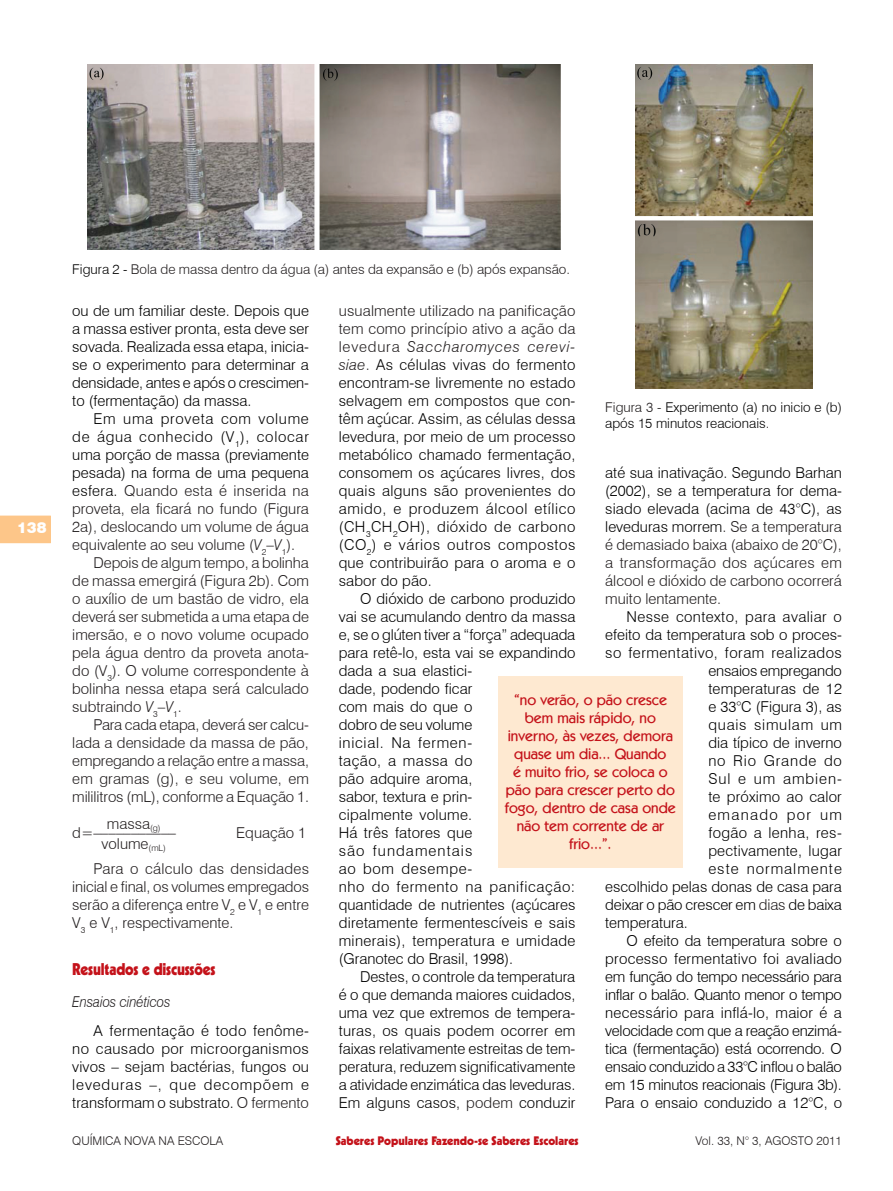
<style>
.page{position:relative;width:893px;height:1191px;background:#fff}
.page>*{position:absolute;margin:0;border:0;box-sizing:border-box;transform-origin:0 0}
.Seção{font:900 16.5px "Kabel";letter-spacing:-.01em;color:#c4121a;scale:.9 1}
.t1{font:300 15px/18px "Swiss 721 BT";color:#000;text-align:justify}
.t2{font:300 15px/18px "Swiss 721 BT";color:#231f20;text-align:justify}
.Olho{font:500 15px/18px "Kabel IT Cby BT";color:#c4121a;text-align:center}
.t3{font:300 15px "Swiss 721 BT";letter-spacing:.035em;color:#000}
.t4{font:300 15px "Swiss 721 BT";letter-spacing:.025em;color:#000}
.Sub_sub_seção{font:italic 300 15px "Swiss 721 BT";letter-spacing:-.01em;color:#231f20;scale:.9 1}
.t5{font:300 15px "Swiss 721 BT";letter-spacing:.02em;color:#000}
.t6{font:300 15px "Swiss 721 BT";letter-spacing:.065em;color:#000}
.t7{font:300 15px "Swiss 721 BT";letter-spacing:.05em;color:#000}
.t8{font:300 15px "Swiss 721 BT";letter-spacing:.055em;color:#000}
.t9{font:300 15px "Swiss 721 BT";letter-spacing:.06em;color:#000}
.t10{font:300 15px "Swiss 721 BT";letter-spacing:.085em;color:#000}
.t11{font:900 15px "Swiss 721 BT";color:#fff}
.Figura{font:300 13.5px "Swiss 721 BT";color:#231f20}
.Figura-2{font:300 13.5px/16.2px "Swiss 721 BT";color:#000}
.t12{font:900 12px "Kabel";color:#c4121a}
.t13{font:300 12px "Swiss 721 BT";color:#231f20}
.s1{color:#000}
.s2{color:#231f20}
.s3{font-style:italic;color:#231f20}
.s4{font-style:italic}
</style>
<div class="page">
<svg style="left:0;top:515px;width:51px;height:28px"></svg>
<img style="left:87px;top:64px;width:473px;height:186px">
<img style="left:635px;top:64px;width:177px;height:325px">
<div style="left:498px;top:676px;width:185px;height:191px;background:#fee9d1"></div>
<p class="t11" style="left:17px;top:518px;width:31px">138</p>
<p class="Figura" style="left:72px;top:261px;width:499px"><span class="s1">Figura 2 -</span> Bola de massa dentro da água (a) antes da expansão e (b) após expansão.</p>
<p class="t1" style="left:72px;top:301px;width:238px">ou de um familiar deste. Depois que a massa estiver pronta, esta deve ser sovada. Realizada essa etapa, inicia&shy;se o experimento para determinar a densidade, antes e após o crescimen&shy;to (fermentação) da massa.</p>
<p class="t1" style="left:72px;top:409px;width:238px;text-indent:21px">Em uma proveta com volume de água conhecido (V<sub>1</sub>), colocar uma porção de massa (previamente pesada) na forma de uma pequena esfera. <span class="s2">Quando esta é inserida na proveta, ela ficará no fundo (Figura 2a), deslocando um volume de água equivalente ao seu volume (</span><span class="s3">V</span><sub>2</sub><span class="s2">–</span><span class="s3">V</span><sub>1</sub><span class="s2">).</span></p>
<p class="t2" style="left:72px;top:553px;width:238px;text-indent:21px">Depois de algum tempo, a bolinha de massa emergirá (Figura 2b). Com o auxílio de um bastão de vidro, ela deverá ser submetida a uma etapa de imersão, e o novo volume ocupado pela água dentro da proveta anota&shy;do (V<sub>3</sub>). O volume correspondente à bolinha nessa etapa será calculado subtraindo <span class="s4">V</span><sub>3</sub>–<span class="s4">V</span><sub>1</sub>.</p>
<p class="t2" style="left:72px;top:715px;width:238px;text-indent:21px">Para cada etapa, deverá ser calcu&shy;lada a densidade da massa de pão, empregando a relação entre a massa, em gramas (g), e seu volume, em mililitros (mL), conforme a Equação 1.</p>
<p class="t2" style="left:107px;top:814px;width:55px">massa<sub>(g)</sub></p>
<p class="t2" style="left:72px;top:823px;width:105px">d=–––––––––––</p>
<p class="t2" style="left:236px;top:823px;width:72px">Equação 1</p>
<p class="t2" style="left:102px;top:834px;width:66px">volume<sub>(mL)</sub></p>
<p class="t2" style="left:72px;top:859px;width:238px;text-indent:21px">Para o cálculo das densidades inicial e final, os volumes empregados serão a diferença entre V<sub>2</sub> e V<sub>1</sub> e entre V<sub>3</sub> e V<sub>1</sub>, respectivamente.</p>
<p class="Seção" style="left:72px;top:958px;width:160px">Resultados e discussões</p>
<p class="Sub_sub_seção" style="left:72px;top:992px;width:111px">Ensaios cinéticos</p>
<p class="t1" style="left:72px;top:1021px;width:238px;text-indent:21px">A fermentação é todo fenôme&shy;no causado por microorganismos vivos – sejam bactérias, fungos ou leveduras –, que decompõem e transformam o substrato. <span class="s2">O fermento</span></p>
<p class="t1" style="left:339px;top:301px;width:238px"><span class="s2">usualmente utilizado na panificação tem como princípio ativo a ação da levedura</span> <span class="s3">Saccharomyces cerevi&shy;siae</span><span class="s2">.</span> As células vivas do fermento encontram-se livremente no estado selvagem em compostos que con&shy;têm açúcar. Assim, as células dessa levedura, por meio de um processo metabólico chamado fermentação, consomem os açúcares livres, dos quais alguns são provenientes do amido, e produzem álcool etílico (CH<sub>3</sub>CH<sub>2</sub>OH), dióxido de carbono (CO<sub>2</sub>) e vários outros compostos que contribuirão para o aroma e o sabor do pão.</p>
<p class="t1" style="left:339px;top:589px;width:238px;text-align:left;text-indent:21px">O dióxido de carbono produzido vai se acumulando dentro da massa e, se o glúten tiver a “força” adequada para retê-lo, esta vai se expandindo dada a sua elastici-<br>dade, podendo ficar<br>com mais do que o<br>dobro de seu volume<br>inicial. Na fermen-<br>tação, a massa do<br>pão adquire aroma,<br>sabor, textura e prin-<br>cipalmente volume.<br>Há três fatores que<br>são fundamentais<br>ao bom desempe-<br>nho do fermento na panificação: quantidade de nutrientes (açúcares diretamente fermentescíveis e sais minerais), temperatura e umidade (Granotec do Brasil, 1998).</p>
<p class="t1" style="left:339px;top:967px;width:238px;text-indent:21px">Destes, o controle da temperatura é o que demanda maiores cuidados, uma vez que extremos de tempera&shy;turas, os quais podem ocorrer em faixas relativamente estreitas de tem&shy;peratura, reduzem significativamente a atividade enzimática das leveduras.<br>Em alguns casos, <span class="s2">podem</span> conduzir</p>
<p class="Figura-2" style="left:605px;top:399px;width:238px"><span class="s2">Figura 3 -</span> Experimento (a) no inicio e (b) após 15 minutos reacionais<span class="s2">.</span></p>
<p class="t2" style="left:605px;top:463px;width:238px"><span class="s1">até sua inativação. Segundo Barhan (2002), se a temperatura for dema&shy;siado elevada (acima de 43°C), as leveduras morrem</span>. Se a temperatura é demasiado baixa (abaixo de 20°C), a transformação dos açúcares em álcool e dióxido de carbono ocorrerá muito lentamente.</p>
<p class="t4" style="left:626px;top:607px;width:217px">Nesse contexto, para avaliar o</p>
<p class="t1" style="left:605px;top:625px;width:238px">efeito da temperatura sob o proces-</p>
<p class="t3" style="left:605px;top:643px;width:238px">so fermentativo, foram realizados</p>
<p class="t1" style="left:708px;top:661px;width:135px">ensaios empregando</p>
<p class="t1" style="left:708px;top:679px;width:135px">temperaturas de 12</p>
<p class="t1" style="left:708px;top:697px;width:135px">e 33°C (Figura 3), as</p>
<p class="t7" style="left:708px;top:715px;width:135px">quais simulam um</p>
<p class="t1" style="left:708px;top:733px;width:135px">dia típico de inverno</p>
<p class="t8" style="left:708px;top:751px;width:135px">no Rio Grande do</p>
<p class="t9" style="left:708px;top:769px;width:135px">Sul e um ambien-</p>
<p class="t1" style="left:708px;top:787px;width:135px">te próximo ao calor</p>
<p class="t10" style="left:708px;top:805px;width:135px">emanado por um</p>
<p class="t5" style="left:708px;top:823px;width:135px">fogão a lenha, res-</p>
<p class="t1" style="left:708px;top:841px;width:135px">pectivamente, lugar</p>
<p class="t6" style="left:708px;top:859px;width:135px">este normalmente</p>
<p class="t1" style="left:605px;top:877px;width:238px">escolhido pelas donas de casa para</p>
<p class="t1" style="left:605px;top:895px;width:238px">deixar o pão crescer em <span class="s2">dias</span> de baixa</p>
<p class="t1" style="left:605px;top:913px;width:84px">temperatura.</p>
<p class="t1" style="left:605px;top:931px;width:238px;text-indent:21px">O efeito da temperatura sobre o processo fermentativo foi avaliado em função do tempo necessário para inflar o balão. Quanto menor o tempo necessário para inflá-lo, maior é a velocidade com que a reação enzimá&shy;tica (fermentação) está ocorrendo. O ensaio conduzido a 33°C inflou o balão em 15 minutos reacionais (Figura 3b).<br>Para o ensaio conduzido a 12°C, o</p>
<p class="Olho" style="left:505px;top:691px;width:172px">“no verão, o pão cresce bem mais rápido, no inverno, às vezes, demora quase um dia... Quando<br>é muito frio, se coloca o pão para crescer perto do fogo, dentro de casa onde não tem corrente de ar frio...”.</p>
<p class="t13" style="left:72px;top:1133px;width:152px">QUÍMICA NOVA NA ESCOLA</p>
<p class="t12" style="left:336px;top:1133px;width:244px">Saberes Populares Fazendo-se Saberes Escolares</p>
<p class="t13" style="left:696px;top:1133px;width:148px">Vol. 33, N° 3, AGOSTO 2011</p>
</div>
